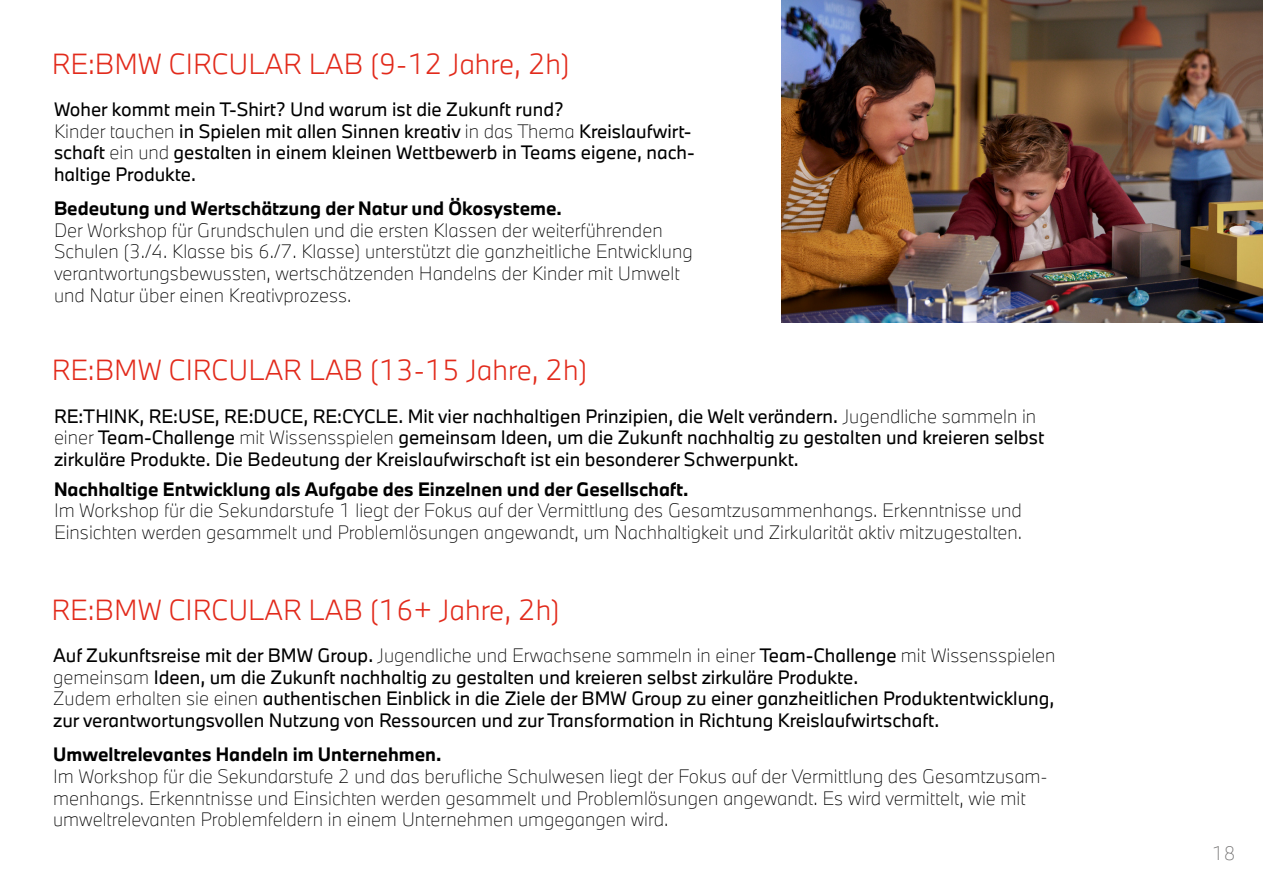
<style>
.page{position:relative;width:1263px;height:893px;background:#fff}
.page>*{position:absolute;margin:0;border:0;box-sizing:border-box;transform-origin:0 0}
.t1{font:300 27px "BMW Type Next";color:#e22a1b}
.t2{font:18px/21.6px "BMW Type Next";color:#000}
.t3{font:100 18px/21.6px "BMW Type Next";color:#000}
.t4{font:700 18px "BMW Type Next";color:#000}
.t5{font:100 18px "BMW Type Next";color:#706f6f}
.s1{font-weight:100}
</style>
<div class="page">
<img style="left:782px;top:0;width:481px;height:322px">
<h1 class="t1" style="left:52px;top:45px;width:520px">RE:BMW CIRCULAR LAB (9-12 Jahre, 2h)</h1>
<p class="t2" style="left:54px;top:98px;width:642px">Woher kommt mein T-Shirt? Und warum ist die Zukunft rund?<br><span class="s1">Kinder tauchen</span> in Spielen mit allen Sinnen kreativ <span class="s1">in das Thema</span> Kreislaufwirt&shy;schaft <span class="s1">ein und</span> gestalten in einem kleinen Wettbewerb in Teams eigene, nach&shy;haltige Produkte.</p>
<p class="t4" style="left:54px;top:196px;width:509px">Bedeutung und Wertschätzung der Natur und Ökosysteme.</p>
<p class="t3" style="left:54px;top:219px;width:640px">Der Workshop für Grundschulen und die ersten Klassen der weiterführenden Schulen (3./4. Klasse bis 6./7. Klasse) unterstützt die ganzheitliche Entwicklung verantwortungsbewussten, wertschätzenden Handelns der Kinder mit Umwelt und Natur über einen Kreativprozess.</p>
<h1 class="t1" style="left:52px;top:352px;width:537px">RE:BMW CIRCULAR LAB (13-15 Jahre, 2h)</h1>
<p class="t2" style="left:54px;top:405px;width:992px">RE:THINK, RE:USE, RE:DUCE, RE:CYCLE. Mit vier nachhaltigen Prinzipien, die Welt verändern. <span class="s1">Jugendliche sammeln in einer</span> Team-Challenge <span class="s1">mit Wissensspielen</span> gemeinsam Ideen, um die Zukunft nachhaltig zu gestalten und kreieren selbst zirkuläre Produkte. Die Bedeutung der Kreislaufwirschaft ist ein besonderer Schwerpunkt.</p>
<p class="t4" style="left:54px;top:477px;width:636px">Nachhaltige Entwicklung als Aufgabe des Einzelnen und der Gesellschaft.</p>
<p class="t3" style="left:54px;top:500px;width:970px">Im Workshop für die Sekundarstufe 1 liegt der Fokus auf der Vermittlung des Gesamtzusammenhangs. Erkenntnisse und<br>Einsichten werden gesammelt und Problemlösungen angewandt, um Nachhaltigkeit und Zirkularität aktiv mitzugestalten.</p>
<h1 class="t1" style="left:52px;top:591px;width:510px">RE:BMW CIRCULAR LAB (16+ Jahre, 2h)</h1>
<p class="t2" style="left:53px;top:644px;width:1004px">Auf Zukunftsreise mit der BMW Group. <span class="s1">Jugendliche und Erwachsene sammeln in einer</span> Team-Challenge <span class="s1">mit Wissensspielen gemeinsam</span> Ideen, um die Zukunft nachhaltig zu gestalten und kreieren selbst zirkuläre Produkte.<br><span class="s1">Zudem erhalten sie einen</span> authentischen Einblick in die Ziele der BMW Group zu einer ganzheitlichen Produktentwicklung, zur verantwortungsvollen Nutzung von Ressourcen und zur Transformation in Richtung Kreislaufwirtschaft.</p>
<p class="t4" style="left:53px;top:742px;width:390px">Umweltrelevantes Handeln im Unternehmen.</p>
<p class="t3" style="left:53px;top:765px;width:996px">Im Workshop für die Sekundarstufe 2 und das berufliche Schulwesen liegt der Fokus auf der Vermittlung des Gesamtzusam&shy;menhangs. Erkenntnisse und Einsichten werden gesammelt und Problemlösungen angewandt. Es wird vermittelt, wie mit umweltrelevanten Problemfeldern in einem Unternehmen umgegangen wird.</p>
<p class="t5" style="left:1212px;top:841px;width:25px">18</p>
</div>
